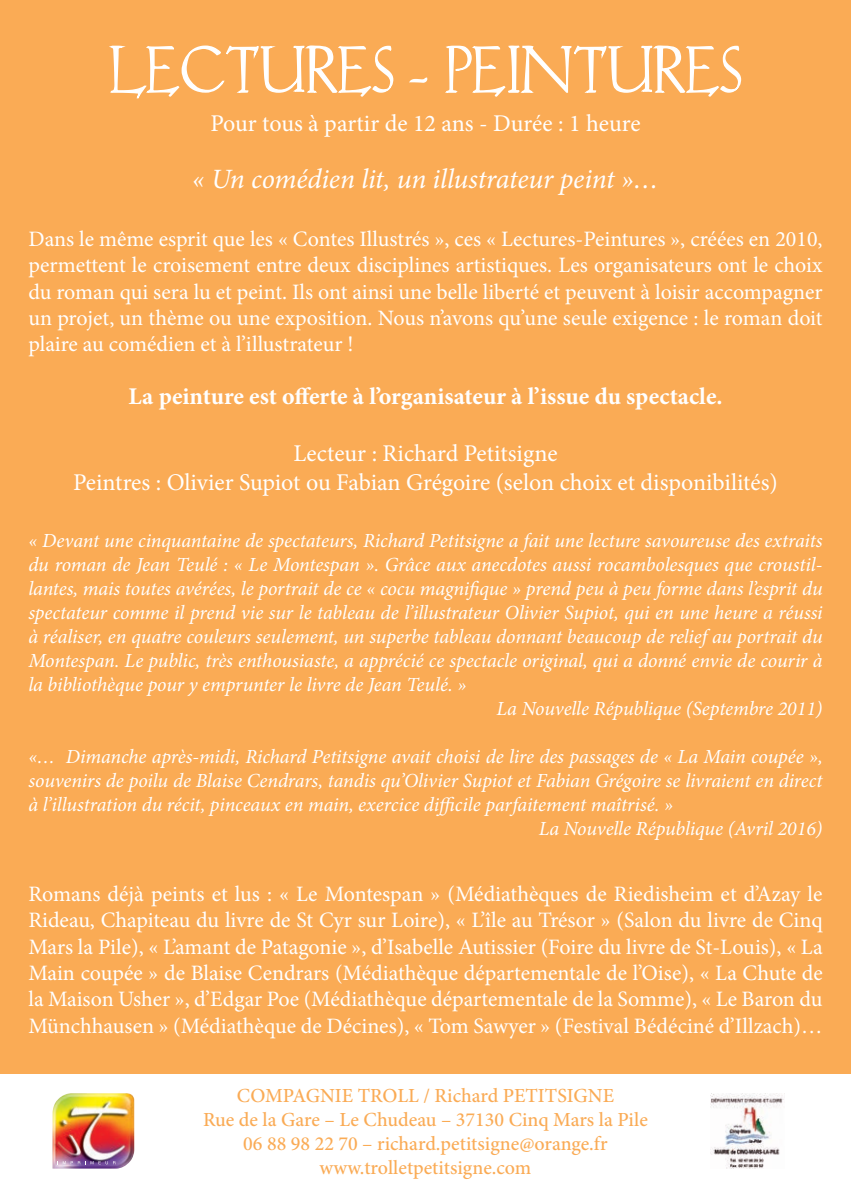
<style>
.page{position:relative;width:851px;height:1191px;background:#fff}
.page>*{position:absolute;margin:0;border:0;box-sizing:border-box;transform-origin:0 0}
.t1{font:66px "Lilith";color:#fff}
.t2{font:italic 28px "Minion Pro";letter-spacing:-.01em;color:#fff}
.t3{font:24px/28.8px "Minion Pro";letter-spacing:-.005em;color:#fff;text-align:center}
.t4{font:700 24px "Minion Pro";color:#fff}
.t5{font:22px/26.4px "Minion Pro";color:#fff;text-align:justify}
.t6{font:italic 20px "Minion Pro";letter-spacing:-.01em;color:#fff}
.t7{font:500 20px/24px "Minion Pro";color:#faab55;text-align:center}
</style>
<div class="page">
<div style="left:0;top:0;width:850px;height:1191px;background:#faab55"></div>
<div style="left:0;top:1074px;width:850px;height:117px;background:#fff"></div>
<img style="left:52px;top:1093px;width:82px;height:75px">
<svg style="left:57px;top:1161px;width:58px;height:3px"></svg>
<img style="left:710px;top:1093px;width:74px;height:75px">
<svg style="left:109px;top:45px;width:285px;height:54px"></svg>
<svg style="left:409px;top:77px;width:19px;height:6px"></svg>
<svg style="left:445px;top:45px;width:296px;height:52px"></svg>
<h1 class="t1" style="left:110px;top:40px;width:633px">LECTURES - PEINTURES</h1>
<p class="t3" style="left:210px;top:109px;width:431px">Pour tous à partir de 12 ans - Durée : 1 heure</p>
<h2 class="t2" style="left:192px;top:160px;width:468px">« Un comédien lit, un illustrateur peint »…</h2>
<p class="t5" style="left:28px;top:225px;width:795px">Dans le même esprit que les « Contes Illustrés », ces « Lectures-Peintures », créées en 2010, permettent le croisement entre deux disciplines artistiques. Les organisateurs ont le choix du roman qui sera lu et peint. Ils ont ainsi une belle liberté et peuvent à loisir accompagner un projet, un thème ou une exposition. Nous n’avons qu’une seule exigence : le roman doit plaire au comédien et à l’illustrateur !</p>
<p class="t4" style="left:128px;top:379px;width:595px">La peinture est offerte à l’organisateur à l’issue du spectacle.</p>
<p class="t3" style="left:73px;top:439px;width:706px">Lecteur : Richard Petitsigne<br>Peintres : Olivier Supiot ou Fabian Grégoire (selon choix et disponibilités)</p>
<p class="t6" style="left:28px;top:526px;width:795px">« Devant une cinquantaine de spectateurs, Richard Petitsigne a fait une lecture savoureuse des extraits</p>
<p class="t6" style="left:28px;top:550px;width:795px">du roman de Jean Teulé : « Le Montespan ». Grâce aux anecdotes aussi rocambolesques que croustil-</p>
<p class="t6" style="left:28px;top:574px;width:795px">lantes, mais toutes avérées, le portrait de ce « cocu magnifique » prend peu à peu forme dans l’esprit du</p>
<p class="t6" style="left:28px;top:598px;width:795px">spectateur comme il prend vie sur le tableau de l’illustrateur Olivier Supiot, qui en une heure a réussi</p>
<p class="t6" style="left:28px;top:622px;width:795px">à réaliser, en quatre couleurs seulement, un superbe tableau donnant beaucoup de relief au portrait du</p>
<p class="t6" style="left:28px;top:646px;width:795px">Montespan. Le public, très enthousiaste, a apprécié ce spectacle original, qui a donné envie de courir à</p>
<p class="t6" style="left:28px;top:670px;width:439px">la bibliothèque pour y emprunter le livre de Jean Teulé. »</p>
<p class="t6" style="left:496px;top:694px;width:327px">La Nouvelle République (Septembre 2011)</p>
<p class="t6" style="left:28px;top:742px;width:795px">«… Dimanche après-midi, Richard Petitsigne avait choisi de lire des passages de « La Main coupée »,</p>
<p class="t6" style="left:28px;top:766px;width:795px">souvenirs de poilu de Blaise Cendrars, tandis qu’Olivier Supiot et Fabian Grégoire se livraient en direct</p>
<p class="t6" style="left:28px;top:790px;width:646px">à l’illustration du récit, pinceaux en main, exercice difficile parfaitement maîtrisé. »</p>
<p class="t6" style="left:538px;top:814px;width:285px">La Nouvelle République (Avril 2016)</p>
<p class="t5" style="left:28px;top:880px;width:795px">Romans déjà peints et lus : « Le Montespan » (Médiathèques de Riedisheim et d’Azay le Rideau, Chapiteau du livre de St Cyr sur Loire), « L’île au Trésor » (Salon du livre de Cinq Mars la Pile), « L’amant de Patagonie », d’Isabelle Autissier (Foire du livre de St-Louis), « La Main coupée » de Blaise Cendrars (Médiathèque départementale de l’Oise), « La Chute de la Maison Usher », d’Edgar Poe (Médiathèque départementale de la Somme), « Le Baron du Münchhausen » (Médiathèque de Décines), « Tom Sawyer » (Festival Bédéciné d’Illzach)…</p>
<p class="t7" style="left:203px;top:1083px;width:446px">COMPAGNIE TROLL / Richard PETITSIGNE<br>Rue de la Gare – Le Chudeau – 37130 Cinq Mars la Pile 06 88 98 22 70 – richard.petitsigne@orange.fr www.trolletpetitsigne.com</p>
</div>
